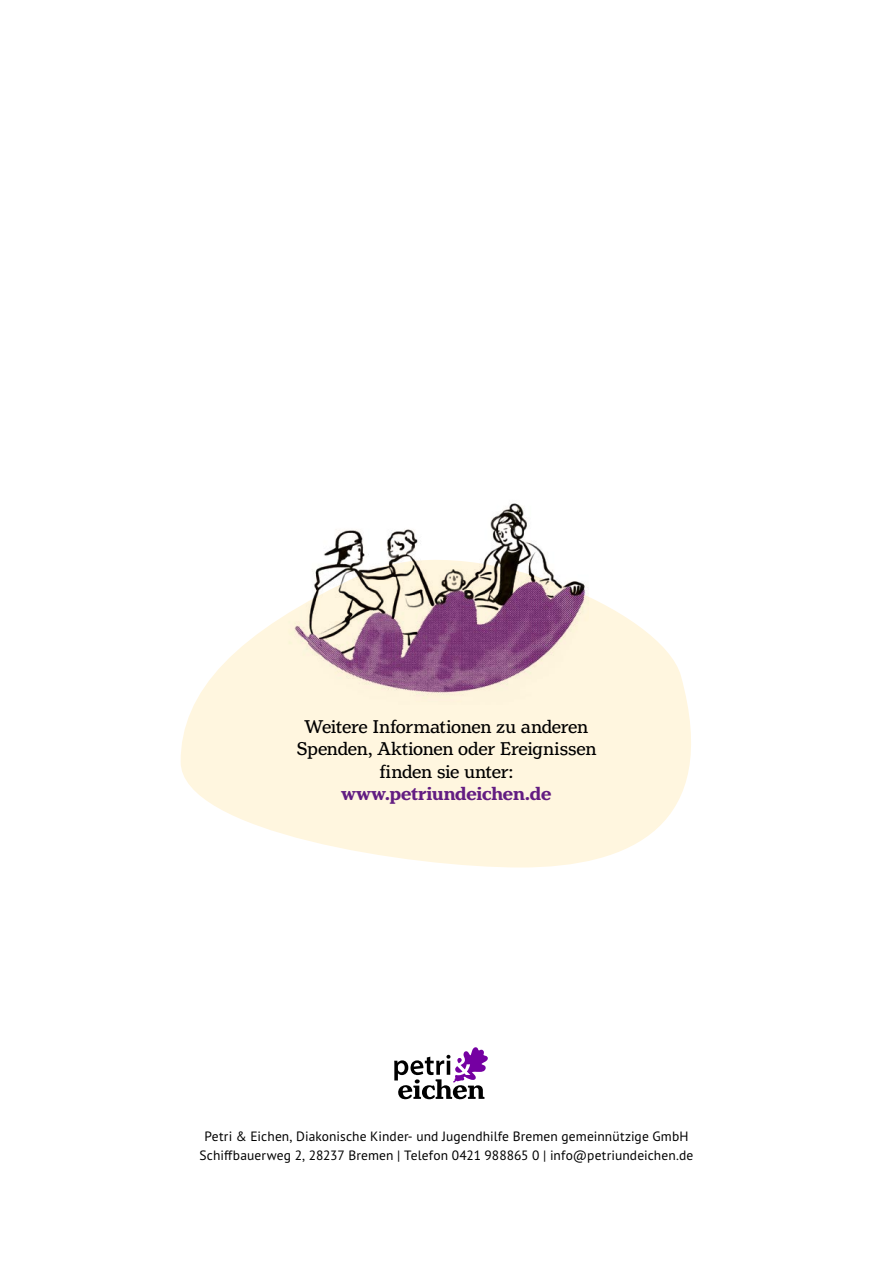
<style>
.page{position:relative;width:893px;height:1263px;background:#fff}
.page>*{position:absolute;margin:0;border:0;box-sizing:border-box;transform-origin:0 0}
.t1{font:19.5px/22.5px "Henriette";letter-spacing:-.015em;color:#000;text-align:center}
.t2{font:700 19.5px "Henriette";letter-spacing:-.01em;color:#631d82}
.t3{font:13.5px/18.8px "PT Sans Pro";letter-spacing:.01em;color:#000;text-align:center}
</style>
<div class="page">
<svg style="left:181px;top:603px;width:510px;height:264px;fill:#fff6df"></svg>
<img style="left:277px;top:503px;width:324px;height:202px">
<svg style="left:394px;top:1047px;width:94px;height:53px"></svg>
<h1 class="t1" style="left:297px;top:715px;width:301px">Weitere Informationen zu anderen<br>Spenden, Aktionen oder Ereignissen finden sie unter:</h1>
<h1 class="t2" style="left:342px;top:782px;width:211px">www.petriundeichen.de</h1>
<p class="t3" style="left:200px;top:1127px;width:495px">Petri &amp; Eichen, Diakonische Kinder- und Jugendhilfe Bremen gemeinnützige GmbH<br>Schiffbauerweg 2, 28237 Bremen | Telefon 0421 988865 0 | info@petriundeichen.de</p>
</div>
